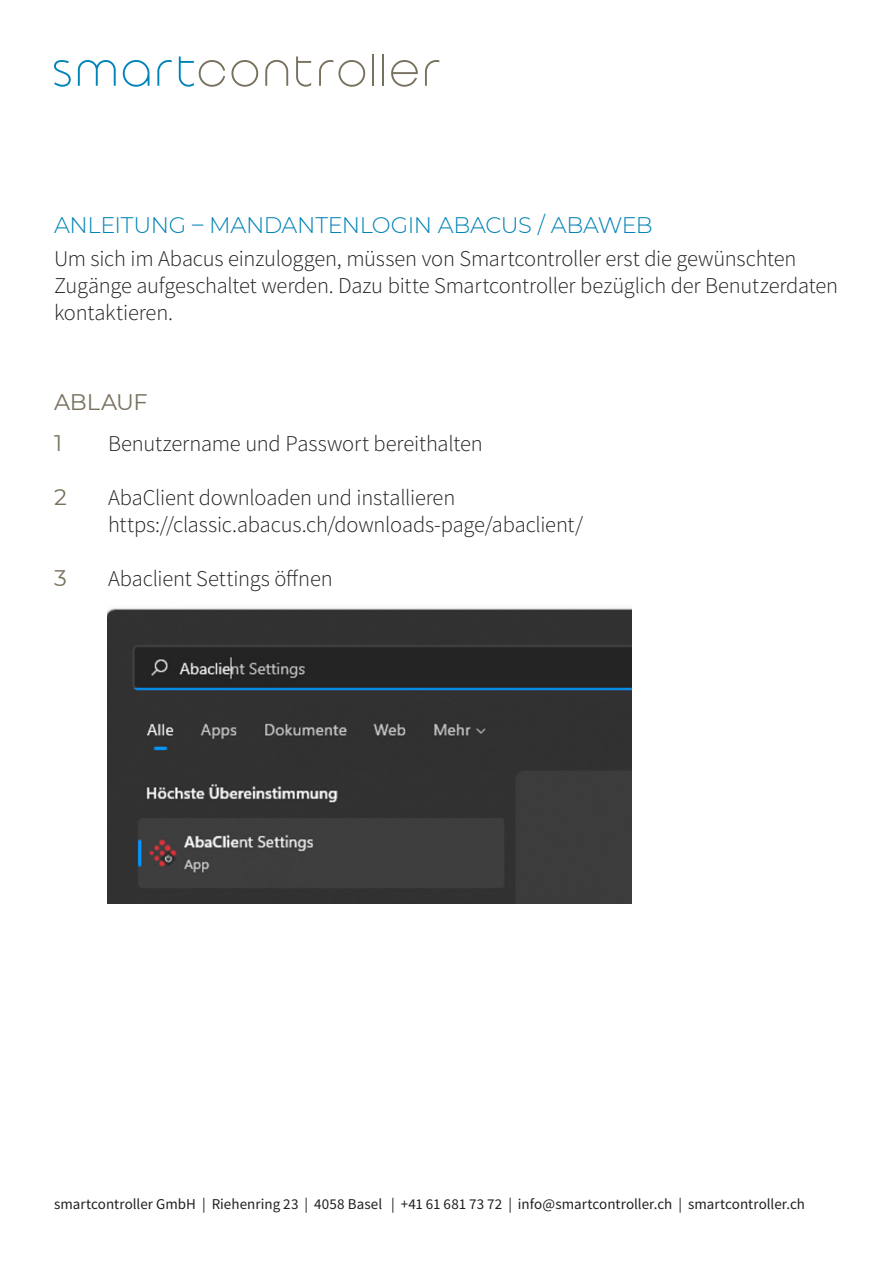
<style>
.page{position:relative;width:893px;height:1263px;background:#fff}
.page>*{position:absolute;margin:0;border:0;box-sizing:border-box;transform-origin:0 0}
.t1{font:300 22.5px/27px "Source Sans Pro";letter-spacing:-.01em;color:#231f20}
.t2{font:300 22.5px "Montserrat";letter-spacing:-.02em;color:#0083b6}
.t3{font:22.5px "Montserrat";letter-spacing:-.01em;color:#78715e}
.t4{font:15px "Source Sans Pro";color:#231f20}
</style>
<div class="page">
<svg style="left:54px;top:60px;width:17px;height:27px"></svg>
<svg style="left:78px;top:60px;width:38px;height:26px"></svg>
<svg style="left:123px;top:60px;width:26px;height:27px"></svg>
<svg style="left:157px;top:60px;width:15px;height:26px"></svg>
<svg style="left:179px;top:56px;width:46px;height:31px"></svg>
<svg style="left:231px;top:60px;width:27px;height:27px"></svg>
<svg style="left:265px;top:60px;width:23px;height:26px"></svg>
<svg style="left:296px;top:56px;width:15px;height:31px"></svg>
<svg style="left:319px;top:60px;width:46px;height:27px"></svg>
<hr style="left:372px;top:54px;width:2px;height:32px;background:#78715e">
<hr style="left:382px;top:54px;width:2px;height:32px;background:#78715e">
<svg style="left:391px;top:60px;width:27px;height:27px"></svg>
<svg style="left:425px;top:60px;width:14px;height:26px"></svg>
<img style="left:107px;top:608px;width:524px;height:295px">
<p class="t2" style="left:54px;top:210px;width:600px">ANLEITUNG – MANDANTENLOGIN ABACUS / ABAWEB</p>
<p class="t1" style="left:54px;top:245px;width:744px">Um sich im Abacus einzuloggen, müssen von Smartcontroller erst die gewünschten</p>
<p class="t1" style="left:54px;top:272px;width:786px">Zugänge aufgeschaltet werden. Dazu bitte Smartcontroller bezüglich der Benutzerdaten kontaktieren.</p>
<p class="t3" style="left:54px;top:386px;width:95px">ABLAUF</p>
<p class="t3" style="left:54px;top:427px;width:10px">1</p>
<p class="t1" style="left:108px;top:430px;width:376px">Benutzername und Passwort bereithalten</p>
<p class="t3" style="left:54px;top:481px;width:14px">2</p>
<p class="t1" style="left:108px;top:484px;width:349px">AbaClient downloaden und installieren</p>
<p class="t1" style="left:108px;top:511px;width:477px">https://classic.abacus.ch/downloads-page/abaclient/</p>
<p class="t3" style="left:54px;top:562px;width:14px">3</p>
<p class="t1" style="left:108px;top:565px;width:226px">Abaclient Settings öffnen</p>
<p class="t4" style="left:54px;top:1194px;width:753px">smartcontroller GmbH | Riehenring 23 | 4058 Basel | +41 61 681 73 72 | info@smartcontroller.ch | smartcontroller.ch</p>
</div>
